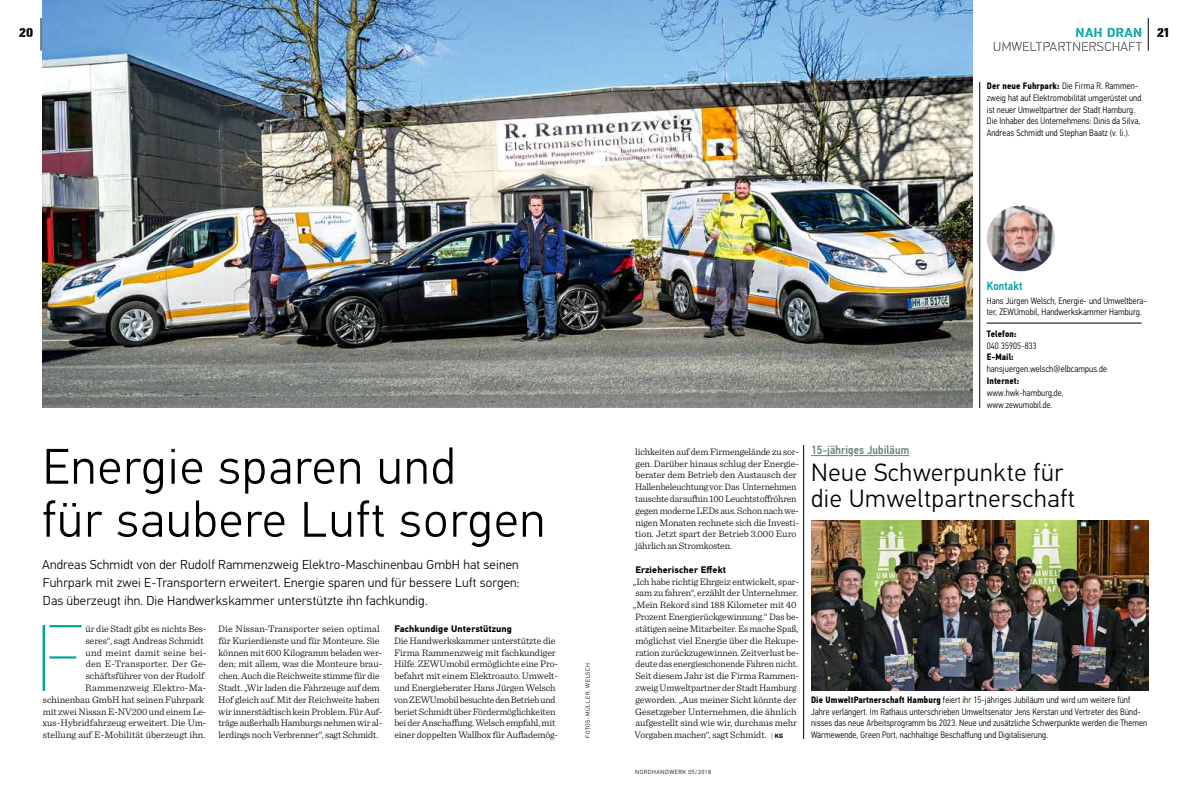
<style>
.page{position:relative;width:1191px;height:794px;background:#fff}
.page>*{position:absolute;margin:0;border:0;box-sizing:border-box;transform-origin:0 0}
.t1{font:100 94.6px "PF Din Stencil";color:#00a3a0}
.t2{font:300 50px/53px "PF Din Text Pro";letter-spacing:.03em;color:#000}
.t3{font:300 25px/26.5px "PF Din Text Pro";letter-spacing:.03em;color:#000}
.t4{font:300 13px/18px "PF Din Text Pro";letter-spacing:.015em;color:#000;text-align:justify}
.t5{font:100 13px "PF Din Stencil";letter-spacing:.035em;color:#000}
.t6{font:700 13px "PF Din Stencil";letter-spacing:.035em;color:#00a3a0}
.t7{font:900 13px "PF Din Stencil";color:#000}
.t8{font:500 12px "PF Din Text Cond Pro";letter-spacing:.01em;color:#6c847e}
.t9{font:500 12px "PF Din Text Cond Pro";letter-spacing:.01em;color:#00a3a0}
.t10{font:300 9.8px/11.8px "Sentinel";letter-spacing:-.01em;color:#000}
.t11{font:700 9.5px "PF Din Text Pro";letter-spacing:.01em;color:#000}
.t12{font:300 9.3px/11.8px "PF Din Text Cond Pro";letter-spacing:.01em;color:#000}
.t13{font:700 9.3px "PF Din Text Cond Pro";letter-spacing:.01em;color:#000}
.t14{font:300 6px "PF Din Text Pro";letter-spacing:.09em;color:#000}
.s1{font-weight:700}
.s2{font-family:"PF Din Text Pro";font-weight:400;font-size:7.6px;color:#00a3a0}
.s3{font-family:"PF Din Text Pro";font-weight:700;font-size:6.2px}
</style>
<div class="page">
<img style="left:43px;top:0;width:929px;height:407px">
<img style="left:987px;top:205px;width:67px;height:66px">
<img style="left:811px;top:521px;width:337px;height:170px">
<hr style="left:979px;top:82px;width:1px;height:325px;background:#000">
<hr style="left:986px;top:322px;width:155px;height:1px;background:#000">
<hr style="left:811px;top:455px;width:37px;height:1px;background:#6c847e">
<hr style="left:853px;top:455px;width:56px;height:1px;background:#6c847e">
<hr style="left:803px;top:446px;width:1px;height:292px;background:#000">
<hr style="left:1148px;top:18px;width:1px;height:33px;background:#000">
<hr style="left:41px;top:18px;width:1px;height:33px;background:#000">
<h3 class="t7" style="left:19px;top:25px;width:16px">20</h3>
<h3 class="t6" style="left:1075px;top:25px;width:68px">NAH DRAN</h3>
<h3 class="t5" style="left:993px;top:39px;width:150px">UMWELTPARTNERSCHAFT</h3>
<p class="t12" style="left:986px;top:80px;width:156px"><span class="s1">Der neue Fuhrpark:</span> Die Firma R. Rammen&shy;zweig hat auf Elektromobilität umgerüstet und ist neuer Umweltpartner der Stadt Hamburg.<br>Die Inhaber des Unternehmens: Dinis da Silva, Andreas Schmidt und Stephan Baatz (v. li.).</p>
<h3 class="t7" style="left:1156px;top:25px;width:15px">21</h3>
<h2 class="t2" style="left:42px;top:441px;width:504px">Energie sparen und<br>für saubere Luft sorgen</h2>
<p class="t4" style="left:42px;top:555px;width:479px">Andreas Schmidt von der Rudolf Rammenzweig Elektro-Maschinenbau GmbH hat seinen Fuhrpark mit zwei E-Transportern erweitert. Energie sparen und für bessere Luft sorgen:<br>Das überzeugt ihn. Die Handwerkskammer unterstützte ihn fachkundig.</p>
<p class="t11" style="left:394px;top:623px;width:119px">Fachkundige Unterstützung</p>
<p class="t10" style="left:394px;top:634px;width:166px">Die Handwerkskammer unterstützte die Firma Rammenzweig mit fachkundiger Hilfe. ZEWUmobil ermöglichte eine Pro&shy;befahrt mit einem Elektroauto. Umwelt&shy;und Energieberater Hans Jürgen Welsch von ZEWUmobil besuchte den Betrieb und beriet Schmidt über Fördermöglichkeiten bei der Anschaffung. Welsch empfahl, mit einer doppelten Wallbox für Auflademög-</p>
<h1 class="t1" style="left:35px;top:606px;width:50px">F</h1>
<p class="t10" style="left:43px;top:622px;width:165px;text-align:right">ür die Stadt gibt es nichts Bes-<br>seres“, sagt Andreas Schmidt<br>und meint damit seine bei-<br>den E-Transporter. Der Ge&shy;schäftsführer von der Rudolf<br>Rammenzweig Elektro-Ma&shy;schinenbau GmbH hat seinen Fuhrpark mit zwei Nissan E-NV200 und einem Le&shy;xus-Hybridfahrzeug erweitert. Die Um&shy;stellung auf E-Mobilität überzeugt ihn.</p>
<p class="t10" style="left:218px;top:622px;width:166px">Die Nissan-Transporter seien optimal für Kurierdienste und für Monteure. Sie können mit 600 Kilogramm beladen wer&shy;den; mit allem, was die Monteure brau&shy;chen. Auch die Reichweite stimme für die Stadt. „Wir laden die Fahrzeuge auf dem Hof gleich auf. Mit der Reichweite haben wir innerstädtisch kein Problem. Für Auf&shy;träge außerhalb Hamburgs nehmen wir al&shy;lerdings noch Verbrenner“, sagt Schmidt.</p>
<p class="t14" style="left:584px;top:738px;width:76px;rotate:-90deg">FOTOS: MÜLLER, WELSCH</p>
<p class="t9" style="left:986px;top:279px;width:37px">Kontakt</p>
<p class="t12" style="left:986px;top:296px;width:161px;line-height:11.1px">Hans Jürgen Welsch, Energie- und Umweltbera&shy;ter, ZEWUmobil, Handwerkskammer Hamburg.</p>
<p class="t13" style="left:986px;top:328px;width:31px">Telefon:</p>
<p class="t12" style="left:986px;top:339px;width:52px">040 35905-833</p>
<p class="t13" style="left:986px;top:351px;width:28px">E-Mail:</p>
<p class="t12" style="left:986px;top:363px;width:122px">hansjuergen.welsch@elbcampus.de</p>
<p class="t13" style="left:986px;top:375px;width:34px">Internet:</p>
<p class="t12" style="left:986px;top:387px;width:78px">www.hwk-hamburg.de, www.zewumobil.de.</p>
<p class="t10" style="left:635px;top:445px;width:166px">lichkeiten auf dem Firmengelände zu sor&shy;gen. Darüber hinaus schlug der Energie&shy;berater dem Betrieb den Austausch der Hallenbeleuchtung vor. Das Unternehmen tauschte daraufhin 100 Leuchtstoffröhren gegen moderne LEDs aus. Schon nach we&shy;nigen Monaten rechnete sich die Investi&shy;tion. Jetzt spart der Betrieb 3.000 Euro jährlich an Stromkosten.</p>
<p class="t11" style="left:635px;top:564px;width:92px">Erzieherischer Effekt</p>
<p class="t10" style="left:633px;top:575px;width:168px">„Ich habe richtig Ehrgeiz entwickelt, spar&shy;sam zu fahren“, erzählt der Unternehmer. „Mein Rekord sind 188 Kilometer mit 40<br>Prozent Energierückgewinnung.“ Das be&shy;stätigen seine Mitarbeiter. Es mache Spaß, möglichst viel Energie über die Rekupe&shy;ration zurückzugewinnen. Zeitverlust be&shy;deute das energieschonende Fahren nicht.<br>Seit diesem Jahr ist die Firma Rammen&shy;zweig Umweltpartner der Stadt Hamburg geworden. „Aus meiner Sicht könnte der Gesetzgeber Unternehmen, die ähnlich aufgestellt sind wie wir, durchaus mehr Vorgaben machen“, sagt Schmidt. <span class="s2">|</span> <span class="s3">KG</span></p>
<p class="t14" style="left:635px;top:768px;width:77px">NORDHANDWERK 05/2018</p>
<p class="t8" style="left:811px;top:442px;width:100px">15-jähriges Jubiläum</p>
<h3 class="t3" style="left:811px;top:459px;width:265px">Neue Schwerpunkte für die Umweltpartnerschaft</h3>
<p class="t12" style="left:811px;top:693px;width:338px"><span class="s1">Die UmweltPartnerschaft Hamburg</span> feiert ihr 15-jähriges Jubiläum und wird um weitere fünf Jahre verlängert. Im Rathaus unterschrieben Umweltsenator Jens Kerstan und Vertreter des Bünd&shy;nisses das neue Arbeitsprogramm bis 2023. Neue und zusätzliche Schwerpunkte werden die Themen Wärmewende, Green Port, nachhaltige Beschaffung und Digitalisierung.</p>
</div>
